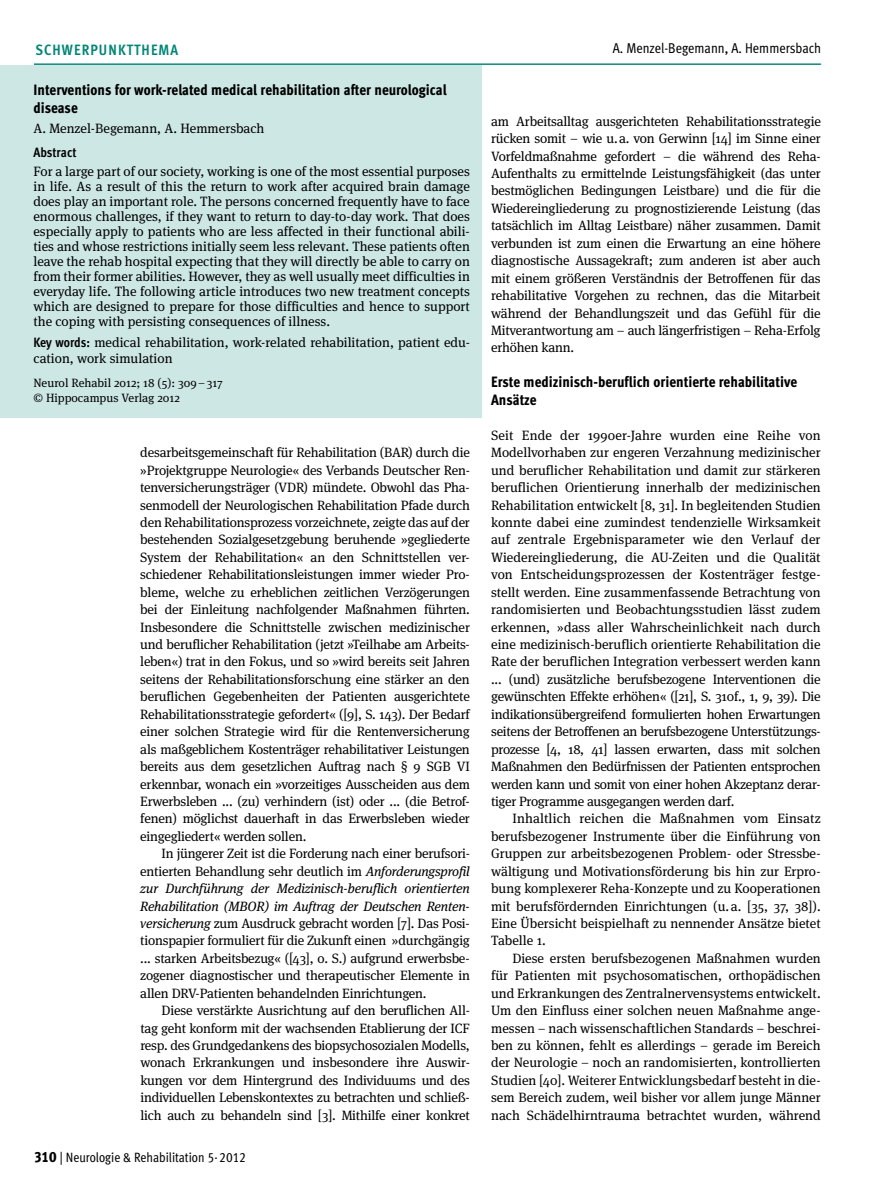
<style>
.page{position:relative;width:893px;height:1191px;background:#fff}
.page>*{position:absolute;margin:0;border:0;box-sizing:border-box;transform-origin:0 0}
.t1{font:15px/17.4px "Meta Cond Extra Bold LF";color:#000}
.t2{font:700 15px "Meta Cond";letter-spacing:.075em;color:#008576}
.t3{font:14.25px "Meta Cond Book LF";color:#000}
.t4{font:13.5px/17.4px "Meta Serif Pro";letter-spacing:-.01em;color:#000;text-align:justify}
.t5{font:13.5px "Meta Cond Book LF";color:#000}
.t6{font:13.5px "Meta Cond Bold LF";color:#000}
.t7{font:12px/15px "Meta Serif Pro";color:#000}
.s1{font-family:"Meta Cond Bold LF"}
.s2{font-style:italic}
.s3{font-family:"Meta Cond Extra Bold LF";font-size:15px}
</style>
<div class="page">
<div style="left:0;top:65px;width:481px;height:352px;background:#cce7e4"></div>
<hr style="left:34px;top:64px;width:787px;height:1px;background:#008576">
<p class="t2" style="left:36px;top:41px;width:144px">SCHWERPUNKTTHEMA</p>
<p class="t3" style="left:613px;top:40px;width:210px">A. Menzel-Begemann, A. Hemmersbach</p>
<p class="t1" style="left:33px;top:81px;width:415px;line-height:18px">Interventions for work-related medical rehabilitation after neurological disease</p>
<p class="t4" style="left:33px;top:119px;width:233px">A. Menzel-Begemann, A. Hemmersbach</p>
<p class="t6" style="left:33px;top:144px;width:44px">Abstract</p>
<p class="t4" style="left:33px;top:163px;width:438px;line-height:15px">For a large part of our society, working is one of the most essential purposes in life. As a result of this the return to work after acquired brain damage does play an important role. The persons concerned frequently have to face enormous challenges, if they want to return to day-to-day work. That does especially apply to patients who are less affected in their functional abili&shy;ties and whose restrictions initially seem less relevant. These patients often leave the rehab hospital expecting that they will directly be able to carry on from their former abilities. However, they as well usually meet difficulties in everyday life. The following article introduces two new treatment concepts which are designed to prepare for those difficulties and hence to support the coping with persisting consequences of illness.</p>
<p class="t4" style="left:33px;top:333px;width:438px;line-height:16.2px"><span class="s1">Key words:</span> medical rehabilitation, work-related rehabilitation, patient edu&shy;cation, work simulation</p>
<p class="t7" style="left:33px;top:374px;width:191px">Neurol Rehabil 2012; 18 (5): 309–317 © Hippocampus Verlag 2012</p>
<p class="t4" style="left:140px;top:443px;width:331px">desarbeitsgemeinschaft für Rehabilitation (BAR) durch die »Projektgruppe Neurologie« des Verbands Deutscher Ren&shy;tenversicherungsträger (VDR) mündete. Obwohl das Pha&shy;senmodell der Neurologischen Rehabilitation Pfade durch den Rehabilitationsprozess vorzeichnete, zeigte das auf der bestehenden Sozialgesetzgebung beruhende »gegliederte System der Rehabilitation« an den Schnittstellen ver&shy;schiedener Rehabilitationsleistungen immer wieder Pro&shy;bleme, welche zu erheblichen zeitlichen Verzögerungen bei der Einleitung nachfolgender Maßnahmen führten.<br>Insbesondere die Schnittstelle zwischen medizinischer und beruflicher Rehabilitation (jetzt »Teilhabe am Arbeits&shy;leben«) trat in den Fokus, und so »wird bereits seit Jahren seitens der Rehabilitationsforschung eine stärker an den beruflichen Gegebenheiten der Patienten ausgerichtete Rehabilitationsstrategie gefordert« ([9], S. 143). Der Bedarf einer solchen Strategie wird für die Rentenversicherung als maßgeblichem Kostenträger rehabilitativer Leistungen bereits aus dem gesetzlichen Auftrag nach § 9 SGB VI erkennbar, wonach ein »vorzeitiges Ausscheiden aus dem Erwerbsleben ... (zu) verhindern (ist) oder ... (die Betrof&shy;fenen) möglichst dauerhaft in das Erwerbsleben wieder eingegliedert« werden sollen.</p>
<p class="t4" style="left:140px;top:844px;width:331px;text-indent:21px">In jüngerer Zeit ist die Forderung nach einer berufsori&shy;entierten Behandlung sehr deutlich im <span class="s2">Anforderungsprofil zur Durchführung der Medizinisch-beruflich orientierten Rehabilitation (MBOR) im Auftrag der Deutschen Renten&shy;versicherung</span> zum Ausdruck gebracht worden [7]. Das Posi&shy;tionspapier formuliert für die Zukunft einen »durchgängig ... starken Arbeitsbezug« ([43], o. S.) aufgrund erwerbsbe&shy;zogener diagnostischer und therapeutischer Elemente in allen DRV-Patienten behandelnden Einrichtungen.</p>
<p class="t4" style="left:140px;top:1001px;width:331px;text-indent:21px">Diese verstärkte Ausrichtung auf den beruflichen All&shy;tag geht konform mit der wachsenden Etablierung der ICF resp. des Grundgedankens des biopsychosozialen Modells, wonach Erkrankungen und insbesondere ihre Auswir&shy;kungen vor dem Hintergrund des Individuums und des individuellen Lebenskontextes zu betrachten und schließ&shy;lich auch zu behandeln sind [3]. Mithilfe einer konkret</p>
<p class="t5" style="left:34px;top:1149px;width:213px"><span class="s3">310</span> | Neurologie &amp; Rehabilitation 5·2012</p>
<p class="t4" style="left:491px;top:112px;width:331px">am Arbeitsalltag ausgerichteten Rehabilitationsstrategie rücken somit – wie u.a. von Gerwinn [14] im Sinne einer Vorfeldmaßnahme gefordert – die während des Reha-Aufenthalts zu ermittelnde Leistungsfähigkeit (das unter bestmöglichen Bedingungen Leistbare) und die für die Wiedereingliederung zu prognostizierende Leistung (das tatsächlich im Alltag Leistbare) näher zusammen. Damit verbunden ist zum einen die Erwartung an eine höhere diagnostische Aussagekraft; zum anderen ist aber auch mit einem größeren Verständnis der Betroffenen für das rehabilitative Vorgehen zu rechnen, das die Mitarbeit während der Behandlungszeit und das Gefühl für die Mitverantwortung am – auch längerfristigen – Reha-Erfolg erhöhen kann.</p>
<p class="t1" style="left:491px;top:373px;width:308px">Erste medizinisch-beruflich orientierte rehabilitative<br>Ansätze</p>
<p class="t4" style="left:491px;top:426px;width:331px">Seit Ende der 1990er-Jahre wurden eine Reihe von Modellvorhaben zur engeren Verzahnung medizinischer und beruflicher Rehabilitation und damit zur stärkeren beruflichen Orientierung innerhalb der medizinischen Rehabilitation entwickelt [8, 31]. In begleitenden Studien konnte dabei eine zumindest tendenzielle Wirksamkeit auf zentrale Ergebnisparameter wie den Verlauf der Wiedereingliederung, die AU-Zeiten und die Qualität von Entscheidungsprozessen der Kostenträger festge&shy;stellt werden. Eine zusammenfassende Betrachtung von randomisierten und Beobachtungsstudien lässt zudem erkennen, »dass aller Wahrscheinlichkeit nach durch eine medizinisch-beruflich orientierte Rehabilitation die Rate der beruflichen Integration verbessert werden kann ... (und) zusätzliche berufsbezogene Interventionen die gewünschten Effekte erhöhen« ([21], S. 310f., 1, 9, 39). Die indikationsübergreifend formulierten hohen Erwartungen seitens der Betroffenen an berufsbezogene Unterstützungs&shy;prozesse [4, 18, 41] lassen erwarten, dass mit solchen Maßnahmen den Bedürfnissen der Patienten entsprochen werden kann und somit von einer hohen Akzeptanz derar&shy;tiger Programme ausgegangen werden darf.</p>
<p class="t4" style="left:491px;top:809px;width:331px;text-indent:21px">Inhaltlich reichen die Maßnahmen vom Einsatz berufsbezogener Instrumente über die Einführung von Gruppen zur arbeitsbezogenen Problem- oder Stressbe&shy;wältigung und Motivationsförderung bis hin zur Erpro&shy;bung komplexerer Reha-Konzepte und zu Kooperationen mit berufsfördernden Einrichtungen (u.a. [35, 37, 38]).<br>Eine Übersicht beispielhaft zu nennender Ansätze bietet Tabelle 1.</p>
<p class="t4" style="left:491px;top:948px;width:331px;text-indent:21px">Diese ersten berufsbezogenen Maßnahmen wurden für Patienten mit psychosomatischen, orthopädischen und Erkrankungen des Zentralnervensystems entwickelt.<br>Um den Einfluss einer solchen neuen Maßnahme ange&shy;messen – nach wissenschaftlichen Standards – beschrei&shy;ben zu können, fehlt es allerdings – gerade im Bereich der Neurologie – noch an randomisierten, kontrollierten Studien [40]. Weiterer Entwicklungsbedarf besteht in die&shy;sem Bereich zudem, weil bisher vor allem junge Männer nach Schädelhirntrauma betrachtet wurden, während</p>
</div>
